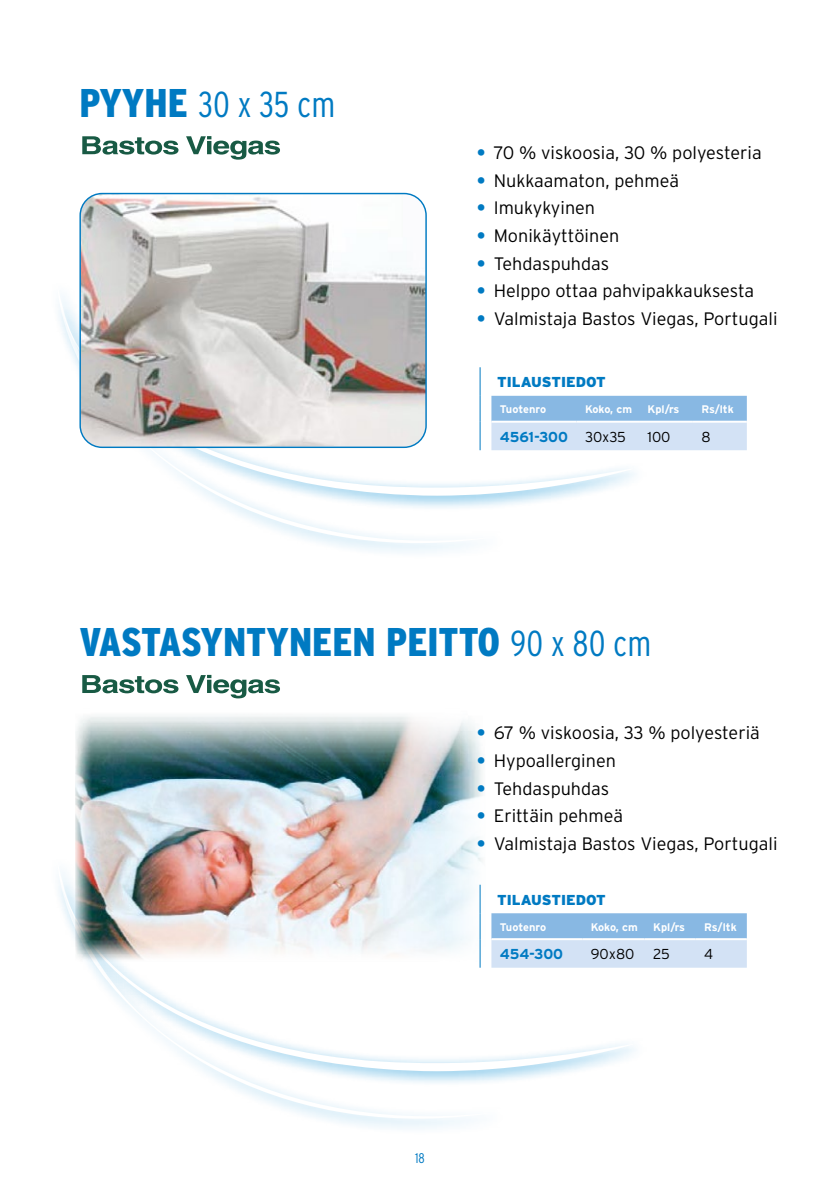
<style>
.page{position:relative;width:840px;height:1191px;background:#fff}
.page>*{position:absolute;margin:0;border:0;box-sizing:border-box;transform-origin:0 0}
.t1{font:900 40px "Interstate Condensed";color:#007ac2}
.t2{font:300 36px "Interstate Condensed";color:#007ac2}
.t3{font:300 18px "Interstate";color:#000}
.t4{font:900 14.4px "Interstate";color:#007ac2}
.t5{font:700 14.4px "Interstate";letter-spacing:-.01em;color:#007ac2}
.t6{font:300 14.4px "Interstate";color:#000}
.t7{font:300 14px "Interstate Condensed";color:#007ac2}
.t8{font:700 11px "Interstate";color:#fff}
.s1{font-weight:900;font-size:40px}
.s2{font-weight:700;color:#007ac2}
.s3{font-weight:300;color:#000}
.s4{font-weight:300;font-size:36px}
</style>
<div class="page">
<div style="left:49px;top:278px;width:458px;height:281px;background:linear-gradient(to right,#fff,#f7fbfd)"></div>
<svg style="left:57px;top:283px;width:436px;height:260px"></svg>
<svg style="left:54px;top:302px;width:593px;height:210px"></svg>
<svg style="left:61px;top:308px;width:571px;height:188px"></svg>
<div style="left:49px;top:853px;width:458px;height:282px;background:linear-gradient(to right,#fff,#f6fbfd)"></div>
<svg style="left:57px;top:859px;width:436px;height:259px"></svg>
<svg style="left:54px;top:877px;width:593px;height:210px"></svg>
<svg style="left:61px;top:884px;width:571px;height:187px"></svg>
<img style="left:80px;top:193px;width:346px;height:254px">
<div style="left:79px;top:193px;width:347px;height:255px;border:1px solid #007ac2;border-radius:22px"></div>
<svg style="left:186px;top:136px;width:94px;height:24px"></svg>
<svg style="left:82px;top:136px;width:96px;height:19px"></svg>
<img style="left:76px;top:716px;width:411px;height:246px">
<svg style="left:186px;top:675px;width:94px;height:23px"></svg>
<svg style="left:82px;top:675px;width:96px;height:18px"></svg>
<svg style="left:491px;top:396px;width:255px;height:54px;background:#b0ceec"></svg>
<hr style="left:491px;top:421px;width:85px;height:2px;background:#fff">
<hr style="left:576px;top:421px;width:62px;height:2px;background:#fff">
<hr style="left:638px;top:421px;width:54px;height:2px;background:#fff">
<hr style="left:692px;top:421px;width:54px;height:2px;background:#fff">
<svg style="left:479px;top:367px;width:1px;height:83px"></svg>
<svg style="left:491px;top:913px;width:255px;height:54px;background:#b0ceec"></svg>
<hr style="left:491px;top:938px;width:91px;height:2px;background:#fff">
<hr style="left:582px;top:938px;width:62px;height:2px;background:#fff">
<hr style="left:644px;top:938px;width:51px;height:2px;background:#fff">
<hr style="left:695px;top:938px;width:51px;height:2px;background:#fff">
<svg style="left:479px;top:884px;width:1px;height:83px"></svg>
<h2 class="t2" style="left:79px;top:84px;width:257px"><span class="s1">PYYHE</span> 30 x 35 cm</h2>
<p class="t3" style="left:476px;top:143px;width:286px"><span class="s2">•</span> 70 % viskoosia, 30 % polyesteria</p>
<p class="t3" style="left:476px;top:170px;width:204px"><span class="s2">•</span> Nukkaamaton, pehmeä</p>
<p class="t3" style="left:476px;top:198px;width:120px"><span class="s2">•</span> Imukykyinen</p>
<p class="t3" style="left:476px;top:226px;width:144px"><span class="s2">•</span> Monikäyttöinen</p>
<p class="t3" style="left:476px;top:253px;width:134px"><span class="s2">•</span> Tehdaspuhdas</p>
<p class="t3" style="left:476px;top:281px;width:279px"><span class="s2">•</span> Helppo ottaa pahvipakkauksesta</p>
<p class="t3" style="left:476px;top:309px;width:302px"><span class="s2">•</span> Valmistaja Bastos Viegas, Portugali</p>
<p class="t4" style="left:497px;top:374px;width:110px">TILAUSTIEDOT</p>
<p class="t8" style="left:499px;top:403px;width:48px">Tuotenro</p>
<p class="t8" style="left:584px;top:403px;width:48px">Koko, cm</p>
<p class="t8" style="left:647px;top:403px;width:33px">Kpl/rs</p>
<p class="t8" style="left:701px;top:403px;width:34px">Rs/ltk</p>
<p class="t5" style="left:499px;top:428px;width:127px">4561-300 <span class="s3">30x35</span></p>
<p class="t6" style="left:647px;top:428px;width:24px">100</p>
<p class="t6" style="left:701px;top:428px;width:11px">8</p>
<h1 class="t1" style="left:79px;top:619px;width:573px">VASTASYNTYNEEN PEITTO <span class="s4">90 x 80 cm</span></h1>
<p class="t3" style="left:476px;top:722px;width:284px"><span class="s2">•</span> 67 % viskoosia, 33 % polyesteriä</p>
<p class="t3" style="left:476px;top:750px;width:141px"><span class="s2">•</span> Hypoallerginen</p>
<p class="t3" style="left:476px;top:778px;width:134px"><span class="s2">•</span> Tehdaspuhdas</p>
<p class="t3" style="left:476px;top:805px;width:148px"><span class="s2">•</span> Erittäin pehmeä</p>
<p class="t3" style="left:476px;top:833px;width:302px"><span class="s2">•</span> Valmistaja Bastos Viegas, Portugali</p>
<p class="t4" style="left:497px;top:891px;width:110px">TILAUSTIEDOT</p>
<p class="t8" style="left:499px;top:920px;width:48px">Tuotenro</p>
<p class="t8" style="left:590px;top:920px;width:48px">Koko, cm</p>
<p class="t8" style="left:652px;top:920px;width:33px">Kpl/rs</p>
<p class="t8" style="left:703px;top:920px;width:34px">Rs/ltk</p>
<p class="t5" style="left:499px;top:946px;width:65px">454-300</p>
<p class="t6" style="left:590px;top:946px;width:45px">90x80</p>
<p class="t6" style="left:652px;top:946px;width:18px">25</p>
<p class="t6" style="left:703px;top:946px;width:10px">4</p>
<p class="t7" style="left:415px;top:1149px;width:11px">18</p>
</div>
